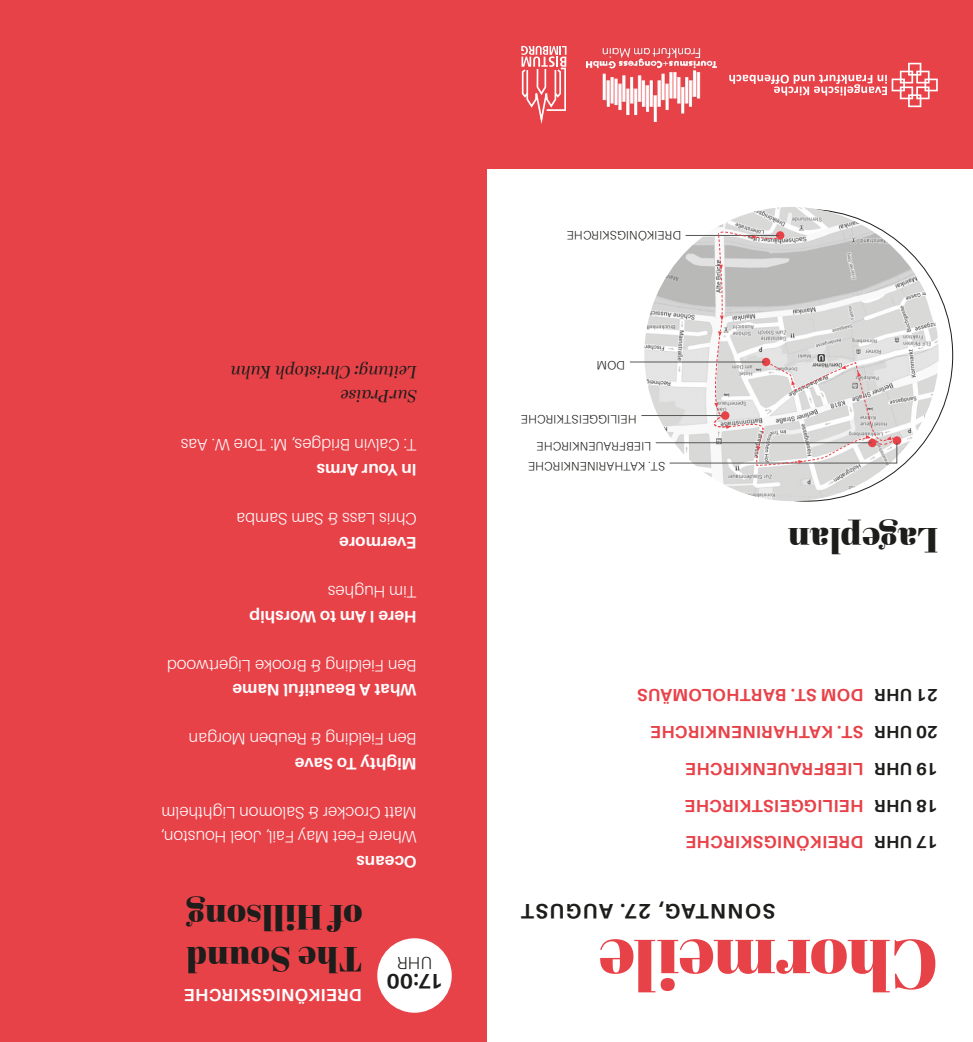
<style>
.page{position:relative;width:973px;height:1042px;background:#fff}
.page>*{position:absolute;margin:0;border:0;box-sizing:border-box;transform-origin:0 0}
.t1{font:70px "Abril Fatface";letter-spacing:-.01em;color:#e84249}
.t2{font:35px/42px "Abril Fatface";letter-spacing:.01em;color:#1d1d1b}
.t3{font:700 21px "Aileron";letter-spacing:.07em;color:#1d1d1b}
.t4{font:700 17.5px "Aileron";letter-spacing:.02em;color:#e84249}
.t5{font:italic 17.5px/24.5px "Abril Display";letter-spacing:.01em;color:#1d1d1b}
.t6{font:700 17.5px "Aileron";letter-spacing:.02em;color:#1d1d1b}
.t7{font:700 17.5px "Aileron";letter-spacing:.02em;color:#fff}
.t8{font:300 17.5px "Aileron";color:#1d1d1b}
.t9{font:300 16.62px/24.5px "Aileron";letter-spacing:.01em;color:#fff}
.t10{font:700 16.62px "Aileron";letter-spacing:.01em;color:#fff}
.t11{font:300 12.25px/20.3px "Aileron";letter-spacing:.02em;color:#1d1d1b;text-align:center}
</style>
<div class="page">
<img style="left:644px;top:207px;width:294px;height:294px;border-radius:147px">
<div style="left:486px;top:0;width:486px;height:169px;background:#e84249"></div>
<div style="left:0;top:0;width:486px;height:1042px;background:#e84249"></div>
<div style="left:377px;top:938px;width:74px;height:74px;background:#fff;border-radius:50%"></div>
<div style="left:892px;top:436px;width:9px;height:9px;background:#e84249;border-radius:50%"></div>
<hr style="left:655px;top:442px;width:216px;height:1px;background:#575756">
<hr style="left:630px;top:362px;width:135px;height:1px;background:#575756">
<hr style="left:641px;top:415px;width:82px;height:1px;background:#575756">
<svg style="left:669px;top:231px;width:228px;height:235px"></svg>
<img style="left:586px;top:49px;width:130px;height:72px">
<svg style="left:729px;top:63px;width:208px;height:44px"></svg>
<svg style="left:521px;top:46px;width:45px;height:78px"></svg>
<p class="t5" style="left:417px;top:408px;width:188px;rotate:-180deg">SurPraise<br>Leitung: Christoph Kuhn</p>
<p class="t9" style="left:417px;top:457px;width:237px;rotate:-180deg">T: Calvin Bridges, M: Tore W. Aas</p>
<p class="t10" style="left:417px;top:479px;width:102px;rotate:-180deg">In Your Arms</p>
<p class="t9" style="left:417px;top:530px;width:182px;rotate:-180deg">Chris Lass &amp; Sam Samba</p>
<p class="t10" style="left:417px;top:552px;width:79px;rotate:-180deg">Evermore</p>
<p class="t9" style="left:417px;top:604px;width:91px;rotate:-180deg">Tim Hughes</p>
<p class="t10" style="left:417px;top:626px;width:169px;rotate:-180deg">Here I Am to Worship</p>
<p class="t9" style="left:417px;top:677px;width:251px;rotate:-180deg">Ben Fielding &amp; Brooke Ligertwood</p>
<p class="t10" style="left:417px;top:699px;width:186px;rotate:-180deg">What A Beautiful Name</p>
<p class="t9" style="left:417px;top:751px;width:229px;rotate:-180deg">Ben Fielding &amp; Reuben Morgan</p>
<p class="t10" style="left:417px;top:773px;width:124px;rotate:-180deg">Mighty To Save</p>
<p class="t9" style="left:417px;top:849px;width:258px;rotate:-180deg">Where Feet May Fail, Joel Houston,<br>Matt Crocker &amp; Salomon Lighthelm</p>
<p class="t10" style="left:417px;top:871px;width:62px;rotate:-180deg">Oceans</p>
<h2 class="t2" style="left:362px;top:981px;width:177px;rotate:-180deg">The Sound of Hillsong</h2>
<p class="t7" style="left:362px;top:1004px;width:179px;rotate:-180deg">DREIKÖNIGSKIRCHE</p>
<p class="t8" style="left:432px;top:972px;width:36px;rotate:-180deg">UHR</p>
<p class="t3" style="left:443px;top:993px;width:58px;rotate:-180deg">17:00</p>
<p class="t11" style="left:681px;top:245px;width:116px;rotate:-180deg">DREIKÖNIGSKIRCHE</p>
<p class="t11" style="left:625px;top:375px;width:30px;rotate:-180deg">DOM</p>
<p class="t11" style="left:636px;top:429px;width:117px;rotate:-180deg">HEILIGGEISTKIRCHE</p>
<p class="t11" style="left:665px;top:477px;width:139px;rotate:-180deg">ST. KATHARINENKIRCHE<br>LIEBFRAUENKIRCHE</p>
<h2 class="t2" style="left:938px;top:562px;width:152px;rotate:-180deg">Lageplan</h2>
<p class="t4" style="left:863px;top:705px;width:228px;rotate:-180deg">DOM ST. BARTHOLOMÄUS</p>
<p class="t6" style="left:938px;top:705px;width:65px;rotate:-180deg">21 UHR</p>
<p class="t4" style="left:863px;top:742px;width:214px;rotate:-180deg">ST. KATHARINENKIRCHE</p>
<p class="t6" style="left:938px;top:742px;width:65px;rotate:-180deg">20 UHR</p>
<p class="t4" style="left:863px;top:779px;width:179px;rotate:-180deg">LIEBFRAUENKIRCHE</p>
<p class="t6" style="left:938px;top:779px;width:65px;rotate:-180deg">19 UHR</p>
<p class="t4" style="left:863px;top:815px;width:180px;rotate:-180deg">HEILIGGEISTKIRCHE</p>
<p class="t6" style="left:938px;top:815px;width:65px;rotate:-180deg">18 UHR</p>
<p class="t4" style="left:863px;top:852px;width:179px;rotate:-180deg">DREIKÖNIGSKIRCHE</p>
<p class="t6" style="left:938px;top:852px;width:65px;rotate:-180deg">17 UHR</p>
<p class="t3" style="left:775px;top:923px;width:256px;rotate:-180deg">SONNTAG, 27. AUGUST</p>
<h1 class="t1" style="left:938px;top:1014px;width:341px;rotate:-180deg">Chormeile</h1>
</div>
